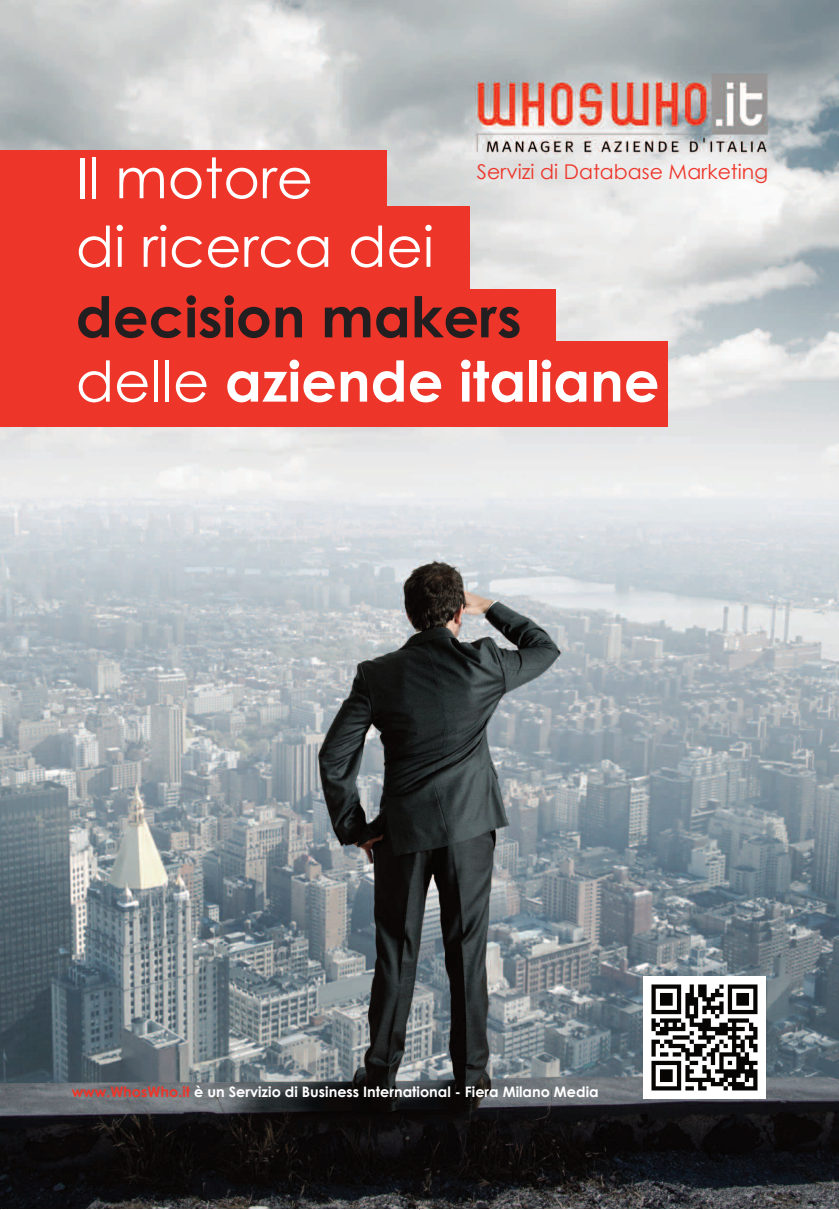
<style>
.page{position:relative;width:839px;height:1210px;background:#fff}
.page>*{position:absolute;margin:0;border:0;box-sizing:border-box;transform-origin:0 0}
.t1{font:700 56px/64.2px "Century Gothic";color:#fff}
.t2{font:56px "Century Gothic";color:#fff}
.t3{font:20.4px "Century Gothic";color:#ee3529}
.t4{font:700 14.4px "Century Gothic";color:#fff}
.s1{color:#231f20}
.s2{font-weight:400}
.s3{color:#ee3529}
</style>
<div class="page">
<img style="left:0;top:0;width:839px;height:1208px">
<div style="left:0;top:150px;width:387px;height:71px;background:#ee3529"></div>
<div style="left:0;top:289px;width:555px;height:71px;background:#ee3529"></div>
<div style="left:0;top:342px;width:667px;height:85px;background:#ee3529"></div>
<div style="left:0;top:207px;width:470px;height:85px;background:#ee3529"></div>
<img style="left:643px;top:976px;width:122px;height:122px">
<img style="left:465px;top:67px;width:304px;height:92px">
<hr style="left:391px;top:1209px;width:56px;height:1px;background:#000">
<h1 class="t2" style="left:76px;top:142px;width:239px">Il motore</h1>
<h1 class="t2" style="left:76px;top:210px;width:360px">di ricerca dei</h1>
<h2 class="t3" style="left:477px;top:158px;width:293px">Servizi di Database Marketing</h2>
<h1 class="t1" style="left:76px;top:283px;width:585px"><span class="s1">decision makers </span><span class="s2">delle</span> aziende italiane</h1>
<p class="t4" style="left:72px;top:1082px;width:528px"><span class="s3">www.WhosWho.it</span> è un Servizio di Business International - Fiera Milano Media</p>
</div>
